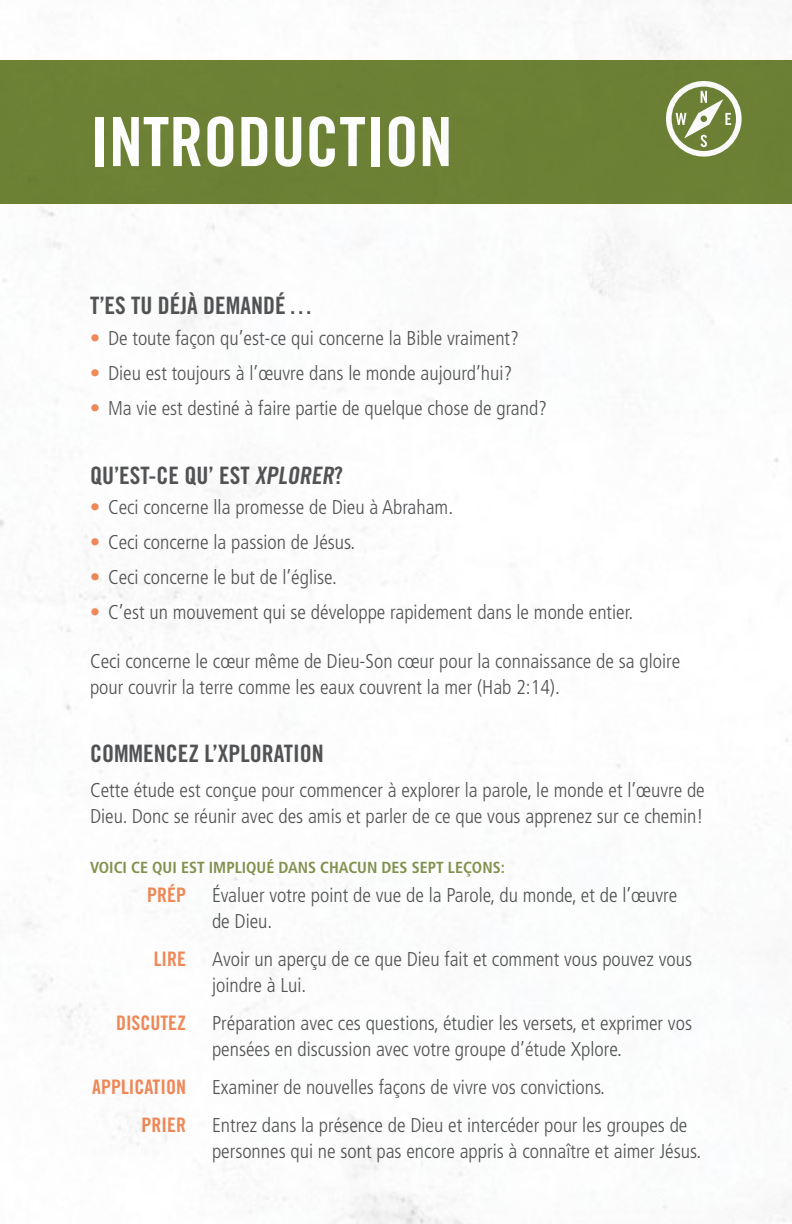
<style>
.page{position:relative;width:792px;height:1224px;background:#fff}
.page>*{position:absolute;margin:0;border:0;box-sizing:border-box;transform-origin:0 0}
.t1{font:68px "Trade Gothic LT Std Bd Cn 20";color:#fff}
.t2{font:24px "Trade Gothic LT Std Bd Cn 20";color:#535456}
.t3{font:300 condensed 20px/26px "Frutiger LT Std";color:#535456}
.t4{font:20px "Trade Gothic LT Std Bd Cn 20";color:#f18a59}
.t5{font:700 condensed 16px "Frutiger LT Std";color:#84934f}
.s1{font-family:"Trade Gothic LT Std Bd Cn 20";font-weight:400;font-stretch:normal;color:#f18a59}
</style>
<div class="page">
<img style="left:0;top:0;width:792px;height:1224px">
<h1 class="t1" style="left:90px;top:101px;width:364px">INTRODUCTION</h1>
<p class="t2" style="left:90px;top:291px;width:224px">T’ES TU DÉJÀ DEMANDÉ…</p>
<p class="t3" style="left:90px;top:325px;width:431px"><span class="s1">•</span> De toute façon qu’est-ce qui concerne la Bible vraiment?</p>
<p class="t3" style="left:90px;top:360px;width:424px"><span class="s1">•</span> Dieu est toujours à l’œuvre dans le monde aujourd’hui?</p>
<p class="t3" style="left:90px;top:395px;width:459px"><span class="s1">•</span> Ma vie est destiné à faire partie de quelque chose de grand?</p>
<p class="t2" style="left:90px;top:461px;width:255px">QU’EST-CE QU’ EST XPLORER?</p>
<p class="t3" style="left:90px;top:495px;width:365px"><span class="s1">•</span> Ceci concerne lla promesse de Dieu à Abraham.</p>
<p class="t3" style="left:90px;top:530px;width:267px"><span class="s1">•</span> Ceci concerne la passion de Jésus.</p>
<p class="t3" style="left:90px;top:565px;width:248px"><span class="s1">•</span> Ceci concerne le but de l’église.</p>
<p class="t3" style="left:90px;top:600px;width:545px"><span class="s1">•</span> C’est un mouvement qui se développe rapidement dans le monde entier.</p>
<p class="t3" style="left:90px;top:648px;width:592px">Ceci concerne le cœur même de Dieu-Son cœur pour la connaissance de sa gloire pour couvrir la terre comme les eaux couvrent la mer (Hab 2:14).</p>
<p class="t2" style="left:90px;top:739px;width:235px">COMMENCEZ L’XPLORATION</p>
<p class="t3" style="left:90px;top:777px;width:616px">Cette étude est conçue pour commencer à explorer la parole, le monde et l’œuvre de<br>Dieu. Donc se réunir avec des amis et parler de ce que vous apprenez sur ce chemin!</p>
<p class="t5" style="left:90px;top:858px;width:416px">VOICI CE QUI EST IMPLIQUÉ DANS CHACUN DES SEPT LEÇONS:</p>
<p class="t4" style="left:147px;top:883px;width:40px">PRÉP</p>
<p class="t3" style="left:212px;top:882px;width:467px">Évaluer votre point de vue de la Parole, du monde, et de l’œuvre de Dieu.</p>
<p class="t4" style="left:154px;top:947px;width:34px">LIRE</p>
<p class="t3" style="left:212px;top:946px;width:482px">Avoir un aperçu de ce que Dieu fait et comment vous pouvez vous joindre à Lui.</p>
<p class="t4" style="left:116px;top:1010px;width:71px">DISCUTEZ</p>
<p class="t3" style="left:212px;top:1010px;width:482px">Préparation avec ces questions, étudier les versets, et exprimer vos pensées en discussion avec votre groupe d’étude Xplore.</p>
<p class="t4" style="left:92px;top:1074px;width:95px">APPLICATION</p>
<p class="t3" style="left:212px;top:1074px;width:395px">Examiner de nouvelles façons de vivre vos convictions.</p>
<p class="t4" style="left:142px;top:1112px;width:46px">PRIER</p>
<p class="t3" style="left:212px;top:1112px;width:491px">Entrez dans la présence de Dieu et intercéder pour les groupes de personnes qui ne sont pas encore appris à connaître et aimer Jésus.</p>
</div>
